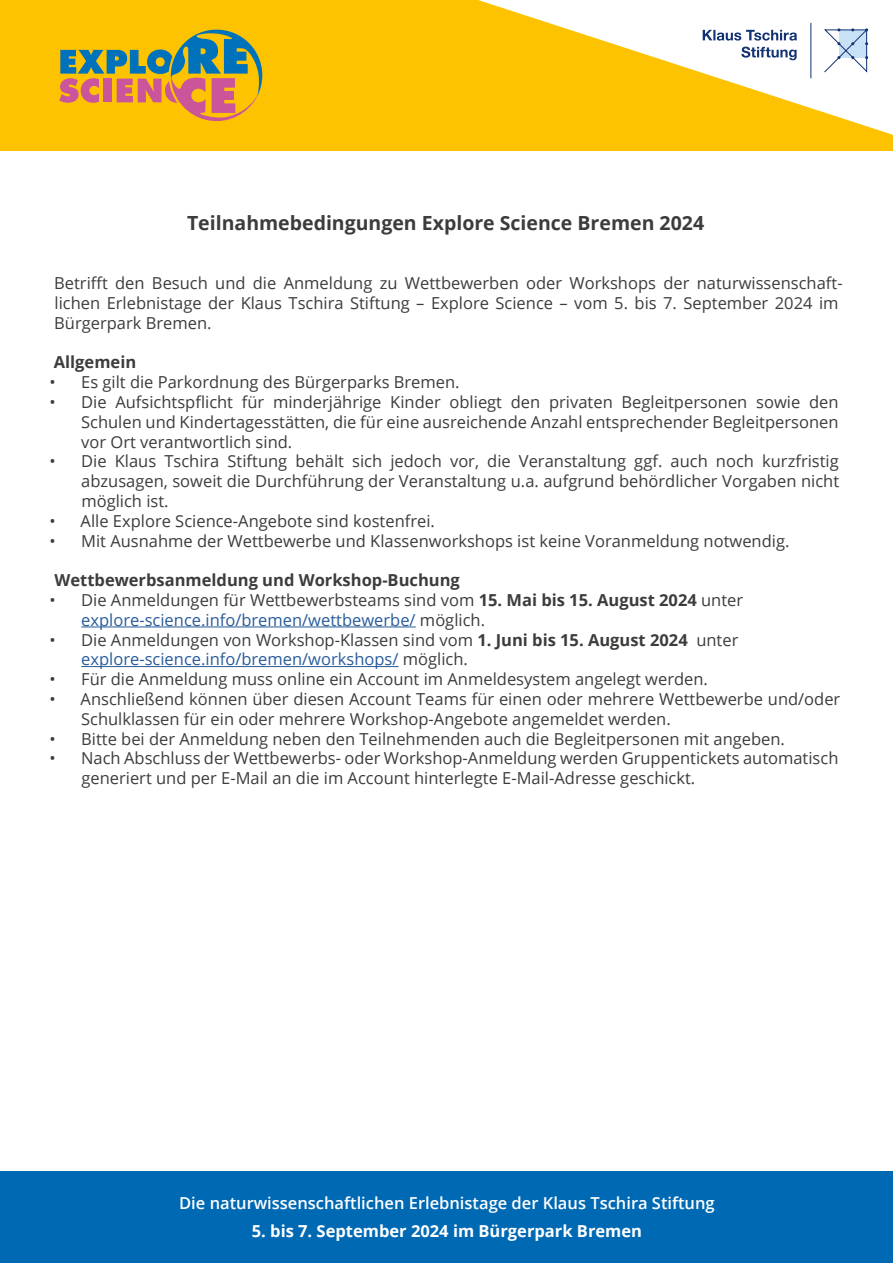
<style>
.page{position:relative;width:893px;height:1263px;background:#fff}
.page>*{position:absolute;margin:0;border:0;box-sizing:border-box;transform-origin:0 0}
.t1{font:700 19.5px "Open Sans";color:#3c3c3b}
.t2{font:16.5px/19.8px "Open Sans";color:#3c3c3b}
.t3{font:600 16.5px "Open Sans";color:#fff}
.t4{font:700 16.5px "Open Sans";color:#3c3c3b}
.t5{font:700 16.5px "Open Sans";color:#fff}
.s1{font-weight:700}
.s2{color:#275b9b}
</style>
<div class="page">
<div style="left:0;top:0;width:893px;height:150px;background:#fdc300"></div>
<svg style="left:59px;top:30px;width:203px;height:91px"></svg>
<svg style="left:478px;top:0;width:415px;height:135px"></svg>
<hr style="left:81px;top:626px;width:335px;height:1px;background:#275b9b">
<hr style="left:81px;top:666px;width:318px;height:1px;background:#275b9b">
<div style="left:0;top:1171px;width:893px;height:92px;background:#0069b4"></div>
<svg style="left:741px;top:47px;width:56px;height:13px"></svg>
<svg style="left:703px;top:30px;width:94px;height:11px"></svg>
<hr style="left:810px;top:23px;width:1px;height:55px;background:#123274">
<svg style="left:823px;top:28px;width:45px;height:45px;background:#d0dceb"></svg>
<p class="t1" style="left:187px;top:209px;width:519px">Teilnahmebedingungen Explore Science Bremen 2024</p>
<p class="t2" style="left:54px;top:273px;width:790px">Betrifft den Besuch und die Anmeldung zu Wettbewerben oder Workshops der naturwissenschaft&shy;lichen Erlebnistage der Klaus Tschira Stiftung – Explore Science – vom 5. bis 7. September 2024 im<br>Bürgerpark Bremen.</p>
<p class="t4" style="left:54px;top:351px;width:84px">Allgemein</p>
<p class="t2" style="left:50px;top:372px;width:412px">• Es gilt die Parkordnung des Bürgerparks Bremen.</p>
<p class="t2" style="left:81px;top:392px;width:759px;text-align:justify;text-indent:-31px">• Die Aufsichtspflicht für minderjährige Kinder obliegt den privaten Begleitpersonen sowie den Schulen und Kindertagesstätten, die für eine ausreichende Anzahl entsprechender Begleitpersonen vor Ort verantwortlich sind.</p>
<p class="t2" style="left:81px;top:451px;width:759px;text-align:justify;text-indent:-32px">• Die Klaus Tschira Stiftung behält sich jedoch vor, die Veranstaltung ggf. auch noch kurzfristig abzusagen, soweit die Durchführung der Veranstaltung u.a. aufgrund behördlicher Vorgaben nicht möglich ist.</p>
<p class="t2" style="left:50px;top:510px;width:387px">• Alle Explore Science-Angebote sind kostenfrei.</p>
<p class="t2" style="left:50px;top:530px;width:741px">• Mit Ausnahme der Wettbewerbe und Klassenworkshops ist keine Voranmeldung notwendig.</p>
<p class="t4" style="left:55px;top:568px;width:407px">Wettbewerbsanmeldung und Workshop-Buchung</p>
<p class="t2" style="left:81px;top:590px;width:663px;text-indent:-32px">• Die Anmeldungen für Wettbewerbsteams sind vom <span class="s1">15. Mai bis 15. August 2024</span> unter <span class="s2">explore-science.info/bremen/wettbewerbe/</span> möglich.</p>
<p class="t2" style="left:81px;top:629px;width:659px;text-indent:-32px">• Die Anmeldungen von Workshop-Klassen sind vom <span class="s1">1. Juni bis 15. August 2024</span> unter <span class="s2">explore-science.info/bremen/workshops/</span> möglich.</p>
<p class="t2" style="left:50px;top:669px;width:660px">• Für die Anmeldung muss online ein Account im Anmeldesystem angelegt werden.</p>
<p class="t2" style="left:81px;top:689px;width:761px;text-indent:-31px">• Anschließend können über diesen Account Teams für einen oder mehrere Wettbewerbe und/oder<br>Schulklassen für ein oder mehrere Workshop-Angebote angemeldet werden.</p>
<p class="t2" style="left:50px;top:728px;width:737px">• Bitte bei der Anmeldung neben den Teilnehmenden auch die Begleitpersonen mit angeben.</p>
<p class="t2" style="left:81px;top:748px;width:759px;text-indent:-32px">• Nach Abschluss der Wettbewerbs- oder Workshop-Anmeldung werden Gruppentickets automatisch generiert und per E-Mail an die im Account hinterlegte E-Mail-Adresse geschickt.</p>
<p class="t3" style="left:179px;top:1191px;width:537px">Die naturwissenschaftlichen Erlebnistage der Klaus Tschira Stiftung</p>
<p class="t5" style="left:252px;top:1220px;width:392px">5. bis 7. September 2024 im Bürgerpark Bremen</p>
</div>
